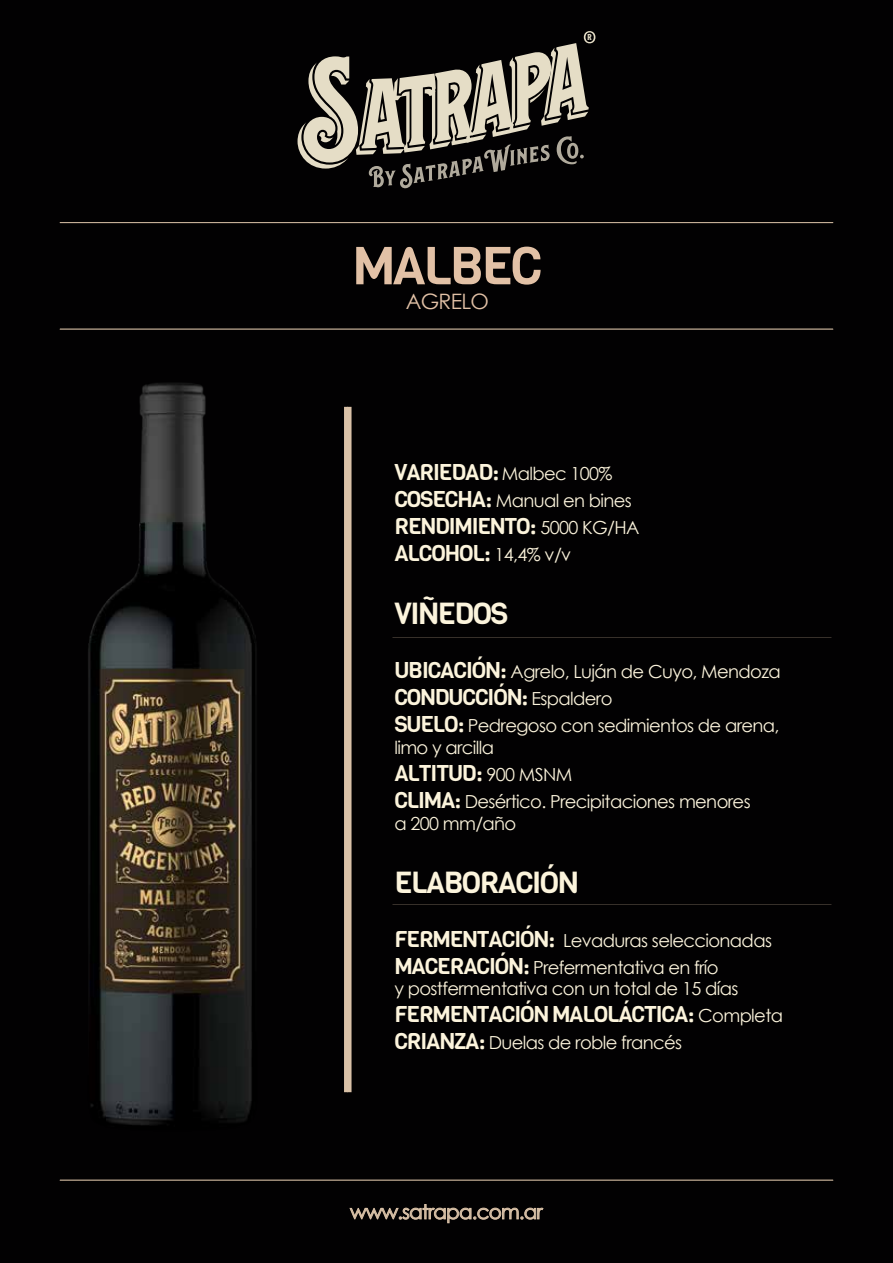
<style>
.page{position:relative;width:893px;height:1263px;background:#020102}
.page>*{position:absolute;margin:0;border:0;box-sizing:border-box;transform-origin:0 0}
.t1{font:52.5px "Viga";letter-spacing:-.05em;color:#e2c1a6}
.t2{font:30px "Viga";letter-spacing:-.05em;color:#fcf4dc}
.t3{font:22.5px/27px "Viga";letter-spacing:-.05em;color:#fcf4dc}
.t4{font:21.3px "Century Gothic";letter-spacing:-.035em;color:#e2c1a6}
.t5{font:19.8px "Century Gothic";letter-spacing:-.035em;color:#d9c1a7}
.t6{font:18px/27px "Century Gothic";letter-spacing:-.035em;color:#fcf4dc}
.t7{font:12px "Balford Base";color:#e5ddc6}
.s1{font-family:"Viga";font-size:22.5px}
.s2{font-family:"Century Gothic";font-size:18px}
</style>
<div class="page">
<hr style="left:60px;top:222px;width:773px;height:1px;background:#d9c1a7">
<hr style="left:60px;top:1180px;width:773px;height:1px;background:#d9c1a7">
<hr style="left:60px;top:329px;width:773px;height:1px;background:#d9c1a7">
<svg style="left:298px;top:31px;width:297px;height:158px"></svg>
<svg style="left:349px;top:1204px;width:195px;height:19px"></svg>
<img style="left:88px;top:383px;width:375px;height:742px">
<p class="t7" style="left:587px;top:30px;width:6px">r</p>
<h1 class="t1" style="left:352px;top:231px;width:191px">MALBEC</h1>
<p class="t4" style="left:406px;top:287px;width:85px">AGRELO</p>
<p class="t6" style="left:394px;top:460px;width:239px"><span class="s1">VARIEDAD:</span> Malbec 100%<br><span class="s1">COSECHA:</span> Manual en bines</p>
<p class="t3" style="left:394px;top:513px;width:247px">RENDIMIENTO: <span class="s2">5000 KG/HA<br></span>ALCOHOL: <span class="s2">14,4% v/v</span></p>
<h2 class="t2" style="left:394px;top:594px;width:115px">VIÑEDOS</h2>
<p class="t6" style="left:394px;top:658px;width:388px"><span class="s1">UBICACIÓN:</span> Agrelo, Luján de Cuyo, Mendoza</p>
<p class="t3" style="left:394px;top:684px;width:220px">CONDUCCIÓN: <span class="s2">Espaldero</span></p>
<p class="t6" style="left:394px;top:715px;width:387px;line-height:21.6px"><span class="s1">SUELO:</span> Pedregoso con sedimientos de arena, limo y arcilla</p>
<p class="t3" style="left:394px;top:760px;width:180px">ALTITUD: <span class="s2">900 MSNM</span></p>
<p class="t6" style="left:394px;top:790px;width:358px;line-height:21.6px"><span class="s1">CLIMA:</span> Desértico. Precipitaciones menores a 200 mm/año</p>
<h2 class="t2" style="left:394px;top:862px;width:186px">ELABORACIÓN</h2>
<p class="t6" style="left:394px;top:926px;width:379px"><span class="s1">FERMENTACIÓN:</span> Levaduras seleccionadas<br><span class="s1">MACERACIÓN:</span> Prefermentativa en frío</p>
<p class="t6" style="left:394px;top:975px;width:345px">y postfermentativa con un total de 15 días</p>
<p class="t3" style="left:394px;top:1001px;width:390px">FERMENTACIÓN MALOLÁCTICA: <span class="s2">Completa</span></p>
<p class="t6" style="left:394px;top:1029px;width:289px"><span class="s1">CRIANZA:</span> Duelas de roble francés</p>
<p class="t5" style="left:350px;top:1198px;width:194px">www.satrapa.com.ar</p>
</div>
